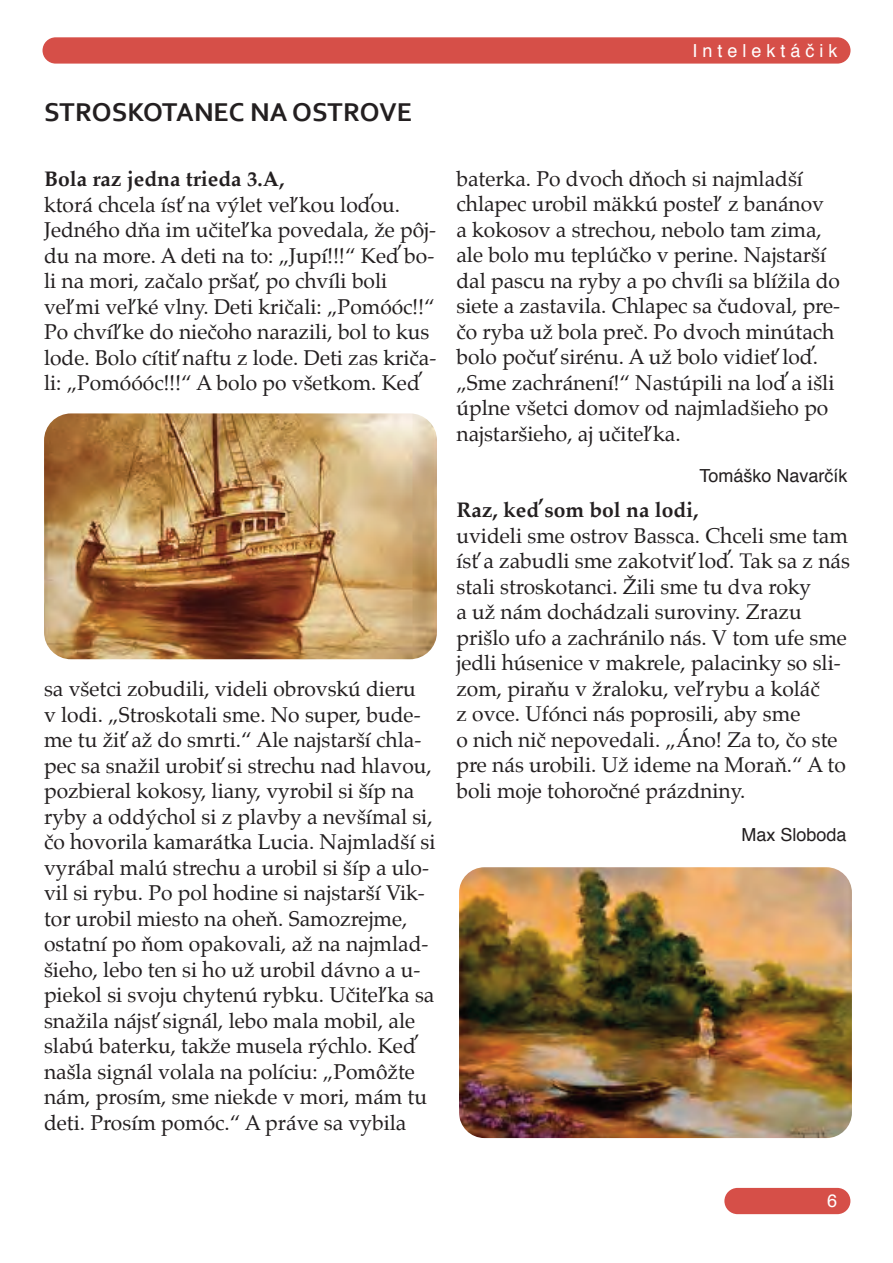
<style>
.page{position:relative;width:893px;height:1263px;background:#fff}
.page>*{position:absolute;margin:0;border:0;box-sizing:border-box;transform-origin:0 0}
.t1{font:700 27px "Corbel";color:#231f20}
.t2{font:21px/25.5px "Palatino";color:#231f20}
.t3{font:700 21px "Palatino";color:#231f20}
.t4{font:18px "Helvetica";color:#231f20}
.t5{font:18px "Helvetica";color:#fff}
</style>
<div class="page">
<img style="left:44px;top:413px;width:393px;height:246px;border-radius:27px">
<img style="left:459px;top:867px;width:393px;height:271px;border-radius:26px">
<div style="left:43px;top:37px;width:807px;height:27px;background:#d64f48;border-radius:13px"></div>
<div style="left:724px;top:1188px;width:126px;height:26px;background:#d64f48;border-radius:13px"></div>
<p class="t1" style="left:44px;top:95px;width:370px">STROSKOTANEC NA OSTROVE</p>
<p class="t3" style="left:44px;top:169px;width:242px">Bola raz jedna trieda 3.A,</p>
<p class="t2" style="left:44px;top:193px;width:394px">ktorá chcela ísť na výlet veľkou loďou.<br>Jedného dňa im učiteľka povedala, že pôj&shy;du na more. A deti na to: „Jupí!!!“ Keď bo&shy;li na mori, začalo pršať, po chvíli boli veľmi veľké vlny. Deti kričali: „Pomóóc!!“ Po chvíľke do niečoho narazili, bol to kus lode. Bolo cítiť naftu z lode. Deti zas kriča&shy;li: „Pomóóóc!!!“ A bolo po všetkom. Keď</p>
<p class="t2" style="left:44px;top:678px;width:393px">sa všetci zobudili, videli obrovskú dieru<br>v lodi. „Stroskotali sme. No super, bude&shy;me tu žiť až do smrti.“ Ale najstarší chla&shy;pec sa snažil urobiť si strechu nad hlavou, pozbieral kokosy, liany, vyrobil si šíp na ryby a oddýchol si z plavby a nevšímal si, čo hovorila kamarátka Lucia. Najmladší si vyrábal malú strechu a urobil si šíp a ulo&shy;vil si rybu. Po pol hodine si najstarší Vik&shy;tor urobil miesto na oheň. Samozrejme, ostatní po ňom opakovali, až na najmlad&shy;šieho, lebo ten si ho už urobil dávno a u&shy;piekol si svoju chytenú rybku. Učiteľka sa snažila nájsť signál, lebo mala mobil, ale slabú baterku, takže musela rýchlo. Keď našla signál volala na políciu: „Pomôžte nám, prosím, sme niekde v mori, mám tu deti. Prosím pomóc.“ A práve sa vybila</p>
<p class="t5" style="left:692px;top:43px;width:147px">I n t e l e k t á č i k</p>
<p class="t2" style="left:456px;top:167px;width:385px">baterka. Po dvoch dňoch si najmladší chlapec urobil mäkkú posteľ z banánov<br>a kokosov a strechou, nebolo tam zima, ale bolo mu teplúčko v perine. Najstarší dal pascu na ryby a po chvíli sa blížila do siete a zastavila. Chlapec sa čudoval, pre&shy;čo ryba už bola preč. Po dvoch minútach bolo počuť sirénu. A už bolo vidieť loď. „Sme zachránení!“ Nastúpili na loď a išli úplne všetci domov od najmladšieho po najstaršieho, aj učiteľka.</p>
<p class="t4" style="left:700px;top:468px;width:150px">Tomáško Navarčík</p>
<p class="t3" style="left:456px;top:500px;width:244px">Raz, keď som bol na lodi,</p>
<p class="t2" style="left:456px;top:524px;width:395px">uvideli sme ostrov Bassca. Chceli sme tam ísť a zabudli sme zakotviť loď. Tak sa z nás stali stroskotanci. Žili sme tu dva roky<br>a už nám dochádzali suroviny. Zrazu prišlo ufo a zachránilo nás. V tom ufe sme jedli húsenice v makrele, palacinky so sli&shy;zom, piraňu v žraloku, veľrybu a koláč<br>z ovce. Ufónci nás poprosili, aby sme<br>o nich nič nepovedali. „Áno! Za to, čo ste pre nás urobili. Už ideme na Moraň.“ A to boli moje tohoročné prázdniny.</p>
<p class="t4" style="left:741px;top:827px;width:107px">Max Sloboda</p>
<p class="t5" style="left:827px;top:1193px;width:12px">6</p>
</div>
